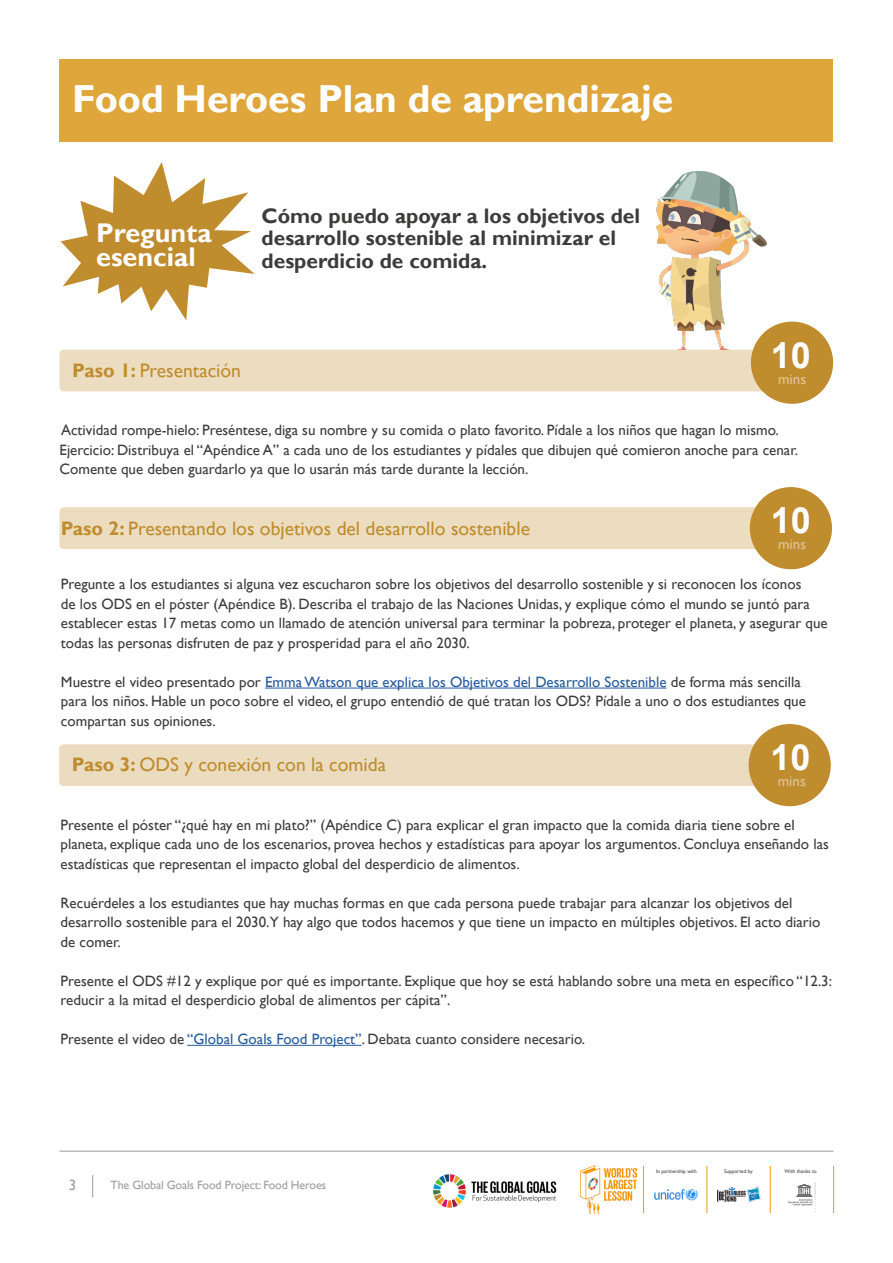
<style>
.page{position:relative;width:893px;height:1263px;background:#fff}
.page>*{position:absolute;margin:0;border:0;box-sizing:border-box;transform-origin:0 0}
.Section_Heading{font:700 39px "Gill Sans";color:#fff}
.t1{font:700 36px "Arial";color:#fff}
.Section_Subheading{font:700 27px/24px "Gill Sans";color:#fff}
.Basic_Copy_-_Large{font:700 21px/22.5px "Gill Sans";color:#3c3c3b}
.Section_Subheading-2{font:19.5px "Gill Sans";color:#bf8c2e}
.Basic_Copy{font:15px/19.5px "Gill Sans";color:#3c3c3b}
.Section_Subheading-3{font:15px "Gill Sans";color:#dfc696}
.t2{font:15px "Gill Sans";color:#9d9d9c}
.t3{font:12px "Gill Sans";letter-spacing:-.01em;color:#9d9d9c}
.t4{font:5.25px "Gill Sans";color:#3c3c3b}
.s1{font-weight:700}
.s2{color:#275b9b}
</style>
<div class="page">
<hr style="left:60px;top:1151px;width:773px;height:1px;background:#9d9d9c">
<img style="left:433px;top:1174px;width:124px;height:34px">
<svg style="left:92px;top:1175px;width:1px;height:22px"></svg>
<img style="left:581px;top:1165px;width:56px;height:48px">
<img style="left:655px;top:1189px;width:43px;height:11px">
<img style="left:718px;top:1187px;width:43px;height:15px">
<img style="left:788px;top:1183px;width:27px;height:26px">
<hr style="left:643px;top:1166px;width:1px;height:47px;background:#f4970f">
<hr style="left:707px;top:1166px;width:1px;height:47px;background:#f4970f">
<hr style="left:770px;top:1166px;width:1px;height:47px;background:#f4970f">
<hr style="left:833px;top:1166px;width:1px;height:47px;background:#f4970f">
<div style="left:60px;top:350px;width:737px;height:41px;background:#ecddc0;border-radius:4px"></div>
<div style="left:59px;top:60px;width:774px;height:82px;background:#dea63b"></div>
<svg style="left:61px;top:162px;width:194px;height:158px"></svg>
<div style="left:751px;top:322px;width:82px;height:82px;background:#bf8c2e;border-radius:50%"></div>
<div style="left:60px;top:507px;width:737px;height:42px;background:#ecddc0;border-radius:4px"></div>
<div style="left:750px;top:487px;width:82px;height:82px;background:#bf8c2e;border-radius:50%"></div>
<hr style="left:265px;top:688px;width:401px;height:1px;background:#275b9b">
<div style="left:59px;top:744px;width:738px;height:42px;background:#ebdcc0;border-radius:4px"></div>
<div style="left:749px;top:724px;width:82px;height:82px;background:#bf8c2e;border-radius:50%"></div>
<hr style="left:187px;top:1045px;width:175px;height:1px;background:#275b9b">
<img style="left:657px;top:172px;width:109px;height:177px">
<p class="Section_Heading" style="left:72px;top:75px;width:602px">Food Heroes Plan de aprendizaje</p>
<p class="Section_Subheading" style="left:96px;top:222px;width:117px">Pregunta esencial</p>
<p class="Basic_Copy_-_Large" style="left:261px;top:205px;width:380px">Cómo puedo apoyar a los objetivos del desarrollo sostenible al minimizar el desperdicio de comida.</p>
<p class="Section_Subheading-2" style="left:72px;top:359px;width:170px"><span class="s1">Paso 1:</span> Presentación</p>
<p class="t1" style="left:771px;top:331px;width:42px">10</p>
<p class="Section_Subheading-3" style="left:778px;top:370px;width:30px">mins</p>
<p class="Basic_Copy" style="left:61px;top:420px;width:719px">Actividad rompe-hielo: Preséntese, diga su nombre y su comida o plato favorito. Pídale a los niños que hagan lo mismo.</p>
<p class="Basic_Copy" style="left:60px;top:440px;width:740px">Ejercicio: Distribuya el “Apéndice A” a cada uno de los estudiantes y pídales que dibujen qué comieron anoche para cenar.<br>Comente que deben guardarlo ya que lo usarán más tarde durante la lección.</p>
<p class="t1" style="left:771px;top:497px;width:42px">10</p>
<p class="Section_Subheading-3" style="left:778px;top:535px;width:30px">mins</p>
<p class="Basic_Copy" style="left:61px;top:575px;width:768px">Pregunte a los estudiantes si alguna vez escucharon sobre los objetivos del desarrollo sostenible y si reconocen los íconos<br>de los ODS en el póster (Apéndice B). Describa el trabajo de las Naciones Unidas, y explique cómo el mundo se juntó para establecer estas 17 metas como un llamado de atención universal para terminar la pobreza, proteger el planeta, y asegurar que todas las personas disfruten de paz y prosperidad para el año 2030.</p>
<p class="Basic_Copy" style="left:61px;top:672px;width:746px">Muestre el video presentado por <span class="s2">Emma Watson que explica los Objetivos del Desarrollo Sostenible</span> de forma más sencilla para los niños. Hable un poco sobre el video, el grupo entendió de qué tratan los ODS? Pídale a uno o dos estudiantes que compartan sus opiniones.</p>
<p class="Section_Subheading-2" style="left:72px;top:753px;width:316px"><span class="s1">Paso 3:</span> ODS y conexión con la comida</p>
<p class="Section_Subheading-2" style="left:61px;top:517px;width:471px"><span class="s1">Paso 2:</span> Presentando los objetivos del desarrollo sostenible</p>
<p class="t1" style="left:770px;top:734px;width:42px">10</p>
<p class="Section_Subheading-3" style="left:778px;top:772px;width:30px">mins</p>
<p class="Basic_Copy" style="left:61px;top:815px;width:770px">Presente el póster “¿qué hay en mi plato?” (Apéndice C) para explicar el gran impacto que la comida diaria tiene sobre el planeta, explique cada uno de los escenarios, provea hechos y estadísticas para apoyar los argumentos. Concluya enseñando las estadísticas que representan el impacto global del desperdicio de alimentos.</p>
<p class="Basic_Copy" style="left:61px;top:893px;width:761px">Recuérdeles a los estudiantes que hay muchas formas en que cada persona puede trabajar para alcanzar los objetivos del desarrollo sostenible para el 2030.Y hay algo que todos hacemos y que tiene un impacto en múltiples objetivos. El acto diario de comer.</p>
<p class="Basic_Copy" style="left:61px;top:971px;width:773px">Presente el ODS #12 y explique por qué es importante. Explique que hoy se está hablando sobre una meta en específico “12.3: reducir a la mitad el desperdicio global de alimentos per cápita”.</p>
<p class="Basic_Copy" style="left:61px;top:1030px;width:526px">Presente el video de <span class="s2">“Global Goals Food Project”</span>. Debata cuanto considere necesario.</p>
<p class="t2" style="left:69px;top:1176px;width:9px">3</p>
<p class="t3" style="left:111px;top:1178px;width:217px">The Global Goals Food Project: Food Heroes</p>
<p class="t4" style="left:656px;top:1168px;width:42px">In partnership with</p>
<p class="t4" style="left:724px;top:1168px;width:30px">Supported by</p>
<p class="t4" style="left:784px;top:1168px;width:34px">With thanks to</p>
</div>
